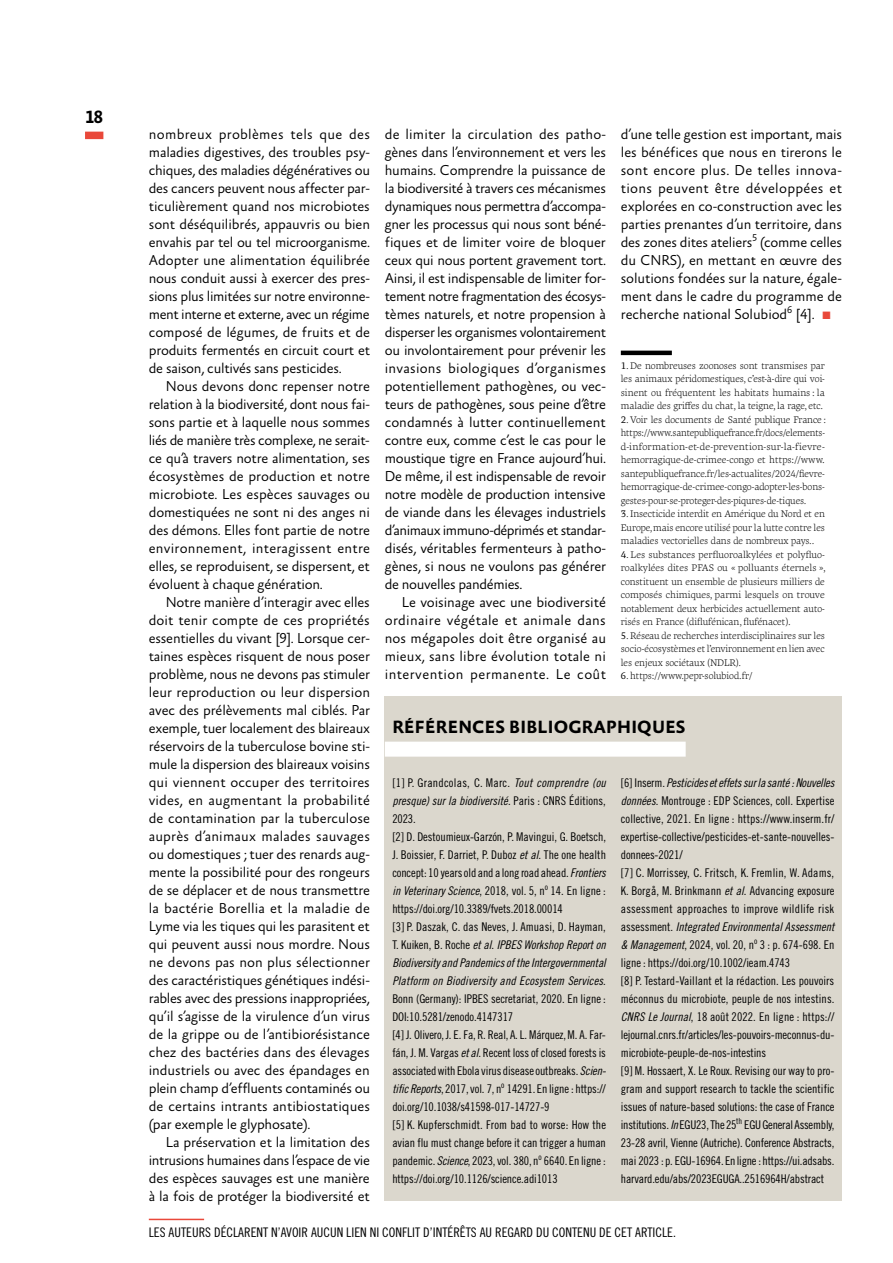
<style>
.page{position:relative;width:893px;height:1263px;background:#fff}
.page>*{position:absolute;margin:0;border:0;box-sizing:border-box;transform-origin:0 0}
.TITRE{font:700 18px "Absara Sans OT";letter-spacing:.01em;color:#000}
.TXT_BODY{font:300 14.55px/18px "Absara Sans OT";letter-spacing:-.015em;color:#000;text-align:justify}
.Note_du_bas{font:13.2px "Trade Gothic LT Std Cn 18";color:#000}
.TXT_BODY-2{font:12px/18px "Trade Gothic LT Std Cn 18";letter-spacing:-.01em;color:#000;text-align:justify}
.NOTE_BDP_SUITE{font:300 9.75px/13.5px "Geneo Pro";letter-spacing:-.01em;color:#000;text-align:justify}
.NOTE_BDP{font:300 9.75px/13.5px "Geneo Pro";letter-spacing:-.01em;color:#000;text-align:justify}
.s1{color:#e9483a}
.s2{font-weight:400}
.s3{font-family:"Trade Gothic LT Std Cn 18 Obl"}
</style>
<div class="page">
<hr style="left:621px;top:351px;width:51px;height:4px;background:#000">
<hr style="left:149px;top:1219px;width:55px;height:1px;background:#e9483a">
<div style="left:385px;top:696px;width:457px;height:505px;background:#dbd7cd"></div>
<div style="left:385px;top:742px;width:301px;height:15px;background:#fff"></div>
<div style="left:85px;top:132px;width:18px;height:7px;background:#e9483a"></div>
<p class="TITRE" style="left:85px;top:107px;width:19px">18</p>
<p class="TXT_BODY" style="left:149px;top:126px;width:223px">nombreux problèmes tels que des maladies digestives, des troubles psy&shy;chiques, des maladies dégénératives ou des cancers peuvent nous affecter par&shy;ticulièrement quand nos microbiotes sont déséquilibrés, appauvris ou bien envahis par tel ou tel microorganisme.<br>Adopter une alimentation équilibrée nous conduit aussi à exercer des pres&shy;sions plus limitées sur notre environne&shy;ment interne et externe, avec un régime composé de légumes, de fruits et de produits fermentés en circuit court et de saison, cultivés sans pesticides.</p>
<p class="TXT_BODY" style="left:149px;top:378px;width:223px;text-indent:17px">Nous devons donc repenser notre relation à la biodiversité, dont nous fai&shy;sons partie et à laquelle nous sommes liés de manière très complexe, ne serait&shy;ce qu’à travers notre alimentation, ses écosystèmes de production et notre microbiote. Les espèces sauvages ou domestiquées ne sont ni des anges ni des démons. Elles font partie de notre environnement, interagissent entre elles, se reproduisent, se dispersent, et évoluent à chaque génération.</p>
<p class="TXT_BODY" style="left:149px;top:594px;width:223px;text-indent:17px">Notre manière d’interagir avec elles doit tenir compte de ces propriétés essentielles du vivant [9]. Lorsque cer&shy;taines espèces risquent de nous poser problème, nous ne devons pas stimuler leur reproduction ou leur dispersion avec des prélèvements mal ciblés. Par exemple, tuer localement des blaireaux réservoirs de la tuberculose bovine sti&shy;mule la dispersion des blaireaux voisins qui viennent occuper des territoires vides, en augmentant la probabilité de contamination par la tuberculose auprès d’animaux malades sauvages ou domestiques ; tuer des renards aug&shy;mente la possibilité pour des rongeurs de se déplacer et de nous transmettre la bactérie Borellia et la maladie de Lyme via les tiques qui les parasitent et qui peuvent aussi nous mordre. Nous ne devons pas non plus sélectionner des caractéristiques génétiques indési&shy;rables avec des pressions inappropriées, qu’il s’agisse de la virulence d’un virus de la grippe ou de l’antibiorésistance chez des bactéries dans des élevages industriels ou avec des épandages en plein champ d’effluents contaminés ou de certains intrants antibiostatiques (par exemple le glyphosate).</p>
<p class="TXT_BODY" style="left:149px;top:1134px;width:223px;text-indent:17px">La préservation et la limitation des intrusions humaines dans l’espace de vie des espèces sauvages est une manière à la fois de protéger la biodiversité et</p>
<p class="TXT_BODY" style="left:385px;top:126px;width:223px">de limiter la circulation des patho&shy;gènes dans l’environnement et vers les humains. Comprendre la puissance de la biodiversité à travers ces mécanismes dynamiques nous permettra d’accompa&shy;gner les processus qui nous sont béné&shy;fiques et de limiter voire de bloquer ceux qui nous portent gravement tort.<br>Ainsi, il est indispensable de limiter for&shy;tement notre fragmentation des écosys&shy;tèmes naturels, et notre propension à disperser les organismes volontairement ou involontairement pour prévenir les invasions biologiques d’organismes potentiellement pathogènes, ou vec&shy;teurs de pathogènes, sous peine d’être condamnés à lutter continuellement contre eux, comme c’est le cas pour le moustique tigre en France aujourd’hui.<br>De même, il est indispensable de revoir notre modèle de production intensive de viande dans les élevages industriels d’animaux immuno-déprimés et standar&shy;disés, véritables fermenteurs à patho&shy;gènes, si nous ne voulons pas générer de nouvelles pandémies.</p>
<p class="TXT_BODY" style="left:385px;top:594px;width:223px;text-indent:17px">Le voisinage avec une biodiversité ordinaire végétale et animale dans nos mégapoles doit être organisé au mieux, sans libre évolution totale ni intervention permanente. Le coût</p>
<p class="TXT_BODY" style="left:621px;top:126px;width:223px">d’une telle gestion est important, mais les bénéfices que nous en tirerons le sont encore plus. De telles innova&shy;tions peuvent être développées et explorées en co-construction avec les parties prenantes d’un territoire, dans des zones dites ateliers<sup>5</sup> (comme celles du CNRS), en mettant en œuvre des solutions fondées sur la nature, égale&shy;ment dans le cadre du programme de recherche national Solubiod<sup>6</sup> [4]. <span class="s1">■</span></p>
<p class="NOTE_BDP" style="left:621px;top:358px;width:206px"><span class="s2">1</span>. De nombreuses zoonoses sont transmises par les animaux péridomestiques, c’est-à-dire qui voi&shy;sinent ou fréquentent les habitats humains : la maladie des griffes du chat, la teigne, la rage, etc.</p>
<p class="NOTE_BDP_SUITE" style="left:621px;top:412px;width:207px;text-align:left"><span class="s2">2</span>.Voir les documents de Santé publique France : https://www.santepubliquefrance.fr/docs/elements&shy;d-information-et-de-prevention-sur-la-fievre&shy;hemorragique-de-crimee-congo et https://www. santepubliquefrance.fr/les-actualites/2024/fievre&shy;hemorragique-de-crimee-congo-adopter-les-bons&shy;gestes-pour-se-proteger-des-piqures-de-tiques.</p>
<p class="NOTE_BDP_SUITE" style="left:621px;top:506px;width:206px"><span class="s2">3</span>.Insecticide interdit en Amérique du Nord et en Europe, mais encore utilisé pour la lutte contre les maladies vectorielles dans de nombreux pays..</p>
<p class="NOTE_BDP_SUITE" style="left:621px;top:547px;width:207px"><span class="s2">4</span>. Les substances perfluoroalkylées et polyfluo&shy;roalkylées dites PFAS ou « polluants éternels », constituent un ensemble de plusieurs milliers de composés chimiques, parmi lesquels on trouve notablement deux herbicides actuellement auto&shy;risés en France (diflufénican, flufénacet).</p>
<p class="NOTE_BDP_SUITE" style="left:621px;top:628px;width:206px"><span class="s2">5</span>.Réseau de recherches interdisciplinaires sur les socio-écosystèmes et l’environnement en lien avec les enjeux sociétaux (NDLR).</p>
<p class="NOTE_BDP_SUITE" style="left:621px;top:668px;width:133px"><span class="s2">6</span>.https://www.pepr-solubiod.fr/</p>
<p class="TITRE" style="left:392px;top:717px;width:295px">RÉFÉRENCES BIBLIOGRAPHIQUES</p>
<p class="TXT_BODY-2" style="left:392px;top:774px;width:215px">[1] P. Grandcolas, C. Marc. <span class="s3">Tout comprendre (ou presque) sur la biodiversité</span>. Paris : CNRS Éditions, 2023.</p>
<p class="TXT_BODY-2" style="left:392px;top:828px;width:215px">[2] D. Destoumieux-Garzón, P. Mavingui, G. Boetsch, J. Boissier, F. Darriet, P. Duboz <span class="s3">et al</span>. The one health concept: 10 years old and a long road ahead. <span class="s3">Frontiers in Veterinary Science</span>, 2018, vol. 5, n<sup>o</sup> 14. En ligne : https://doi.org/10.3389/fvets.2018.00014</p>
<p class="TXT_BODY-2" style="left:392px;top:918px;width:215px">[3] P. Daszak, C. das Neves, J. Amuasi, D. Hayman, T. Kuiken, B. Roche <span class="s3">et al</span>. <span class="s3">IPBES Workshop Report on Biodiversity and Pandemics of the Intergovernmental Platform on Biodiversity and Ecosystem Services</span>.<br>Bonn (Germany): IPBES secretariat, 2020. En ligne :<br>DOI:10.5281/zenodo.4147317</p>
<p class="TXT_BODY-2" style="left:392px;top:1026px;width:215px">[4] J. Olivero, J. E. Fa, R. Real, A. L. Márquez, M. A. Far&shy;fán, J. M. Vargas <span class="s3">et al</span>. Recent loss of closed forests is associated with Ebola virus disease outbreaks. <span class="s3">Scien&shy;tific Reports</span>, 2017, vol. 7, n<sup>o</sup> 14291. En ligne : https:// doi.org/10.1038/s41598-017-14727-9</p>
<p class="TXT_BODY-2" style="left:392px;top:1116px;width:215px">[5] K. Kupferschmidt. From bad to worse: How the avian flu must change before it can trigger a human pandemic. <span class="s3">Science</span>, 2023, vol. 380, n<sup>o</sup> 6640. En ligne : https://doi.org/10.1126/science.adi1013</p>
<p class="TXT_BODY-2" style="left:621px;top:774px;width:215px">[6] Inserm. <span class="s3">Pesticides et effets sur la santé : Nouvelles données</span>. Montrouge : EDP Sciences, coll. Expertise collective, 2021. En ligne : https://www.inserm.fr/ expertise-collective/pesticides-et-sante-nouvelles&shy;donnees-2021/</p>
<p class="TXT_BODY-2" style="left:621px;top:864px;width:215px">[7] C. Morrissey, C. Fritsch, K. Fremlin, W. Adams, K. Borgå, M. Brinkmann <span class="s3">et al</span>. Advancing exposure assessment approaches to improve wildlife risk assessment. <span class="s3">Integrated Environmental Assessment &amp; Management</span>, 2024, vol. 20, n<sup>o</sup> 3 : p. 674-698. En ligne : https://doi.org/10.1002/ieam.4743</p>
<p class="TXT_BODY-2" style="left:621px;top:972px;width:215px">[8] P. Testard-Vaillant et la rédaction. Les pouvoirs méconnus du microbiote, peuple de nos intestins.<br><span class="s3">CNRS Le Journal</span>, 18 août 2022. En ligne : https:// lejournal.cnrs.fr/articles/les-pouvoirs-meconnus-du&shy;microbiote-peuple-de-nos-intestins</p>
<p class="TXT_BODY-2" style="left:621px;top:1062px;width:215px">[9] M. Hossaert, X. Le Roux. Revising our way to pro&shy;gram and support research to tackle the scientific issues of nature-based solutions: the case of France institutions. <span class="s3">In</span> EGU23, The 25<sup>th</sup> EGU General Assembly, 23-28 avril, Vienne (Autriche). Conference Abstracts, mai 2023 : p. EGU-16964. En ligne : https://ui.adsabs. harvard.edu/abs/2023EGUGA..2516964H/abstract</p>
<p class="Note_du_bas" style="left:149px;top:1224px;width:529px">LES AUTEURS DÉCLARENT N’AVOIR AUCUN LIEN NI CONFLIT D’INTÉRÊTS AU REGARD DU CONTENU DE CET ARTICLE.</p>
</div>
